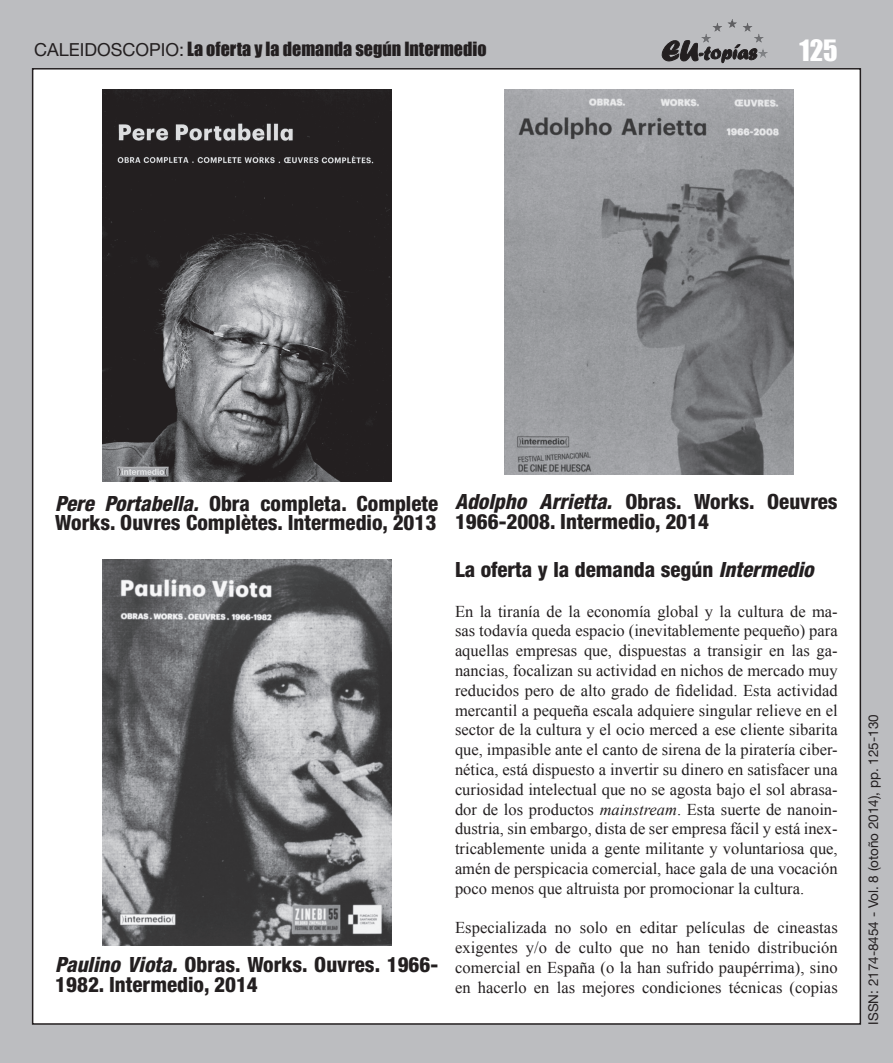
<style>
.page{position:relative;width:893px;height:1063px;background:#bcbdc0}
.page>*{position:absolute;margin:0;border:0;box-sizing:border-box;transform-origin:0 0}
.t1{font:27px "Impact";color:#fff}
.t2{font:800 condensed 21px/19.8px "Helvetica Neue";color:#231f20}
.t3{font:18px "Impact";color:#231f20}
.t4{font:16.5px/19.8px "Times New Roman";color:#231f20;text-align:justify}
.t5{font:13.5px "Helvetica Neue";color:#231f20}
.s1{font-family:"Helvetica Neue"}
.s2{font-style:italic}
</style>
<div class="page">
<div style="left:33px;top:69px;width:827px;height:955px;background:#fff"></div>
<svg style="left:662px;top:40px;width:94px;height:23px"></svg>
<hr style="left:701px;top:19px;width:67px;height:1px;background:#58595b">
<hr style="left:701px;top:20px;width:67px;height:1px;background:#59595c">
<hr style="left:701px;top:21px;width:67px;height:1px;background:#5a5a5d">
<hr style="left:701px;top:22px;width:67px;height:1px;background:#5c5c5f">
<hr style="left:701px;top:23px;width:67px;height:1px;background:#5d5d60">
<hr style="left:701px;top:24px;width:67px;height:1px;background:#5f5f62">
<hr style="left:701px;top:25px;width:67px;height:1px;background:#606063">
<hr style="left:701px;top:26px;width:67px;height:1px;background:#626265">
<hr style="left:701px;top:27px;width:67px;height:1px;background:#636366">
<hr style="left:701px;top:28px;width:67px;height:1px;background:#646467">
<hr style="left:701px;top:29px;width:67px;height:1px;background:#656568">
<hr style="left:701px;top:30px;width:67px;height:1px;background:#666669">
<hr style="left:701px;top:31px;width:67px;height:1px;background:#67676a">
<hr style="left:701px;top:32px;width:67px;height:1px;background:#68686b">
<hr style="left:701px;top:33px;width:67px;height:1px;background:#696a6d">
<hr style="left:701px;top:34px;width:67px;height:1px;background:#6a6b6e">
<hr style="left:701px;top:35px;width:67px;height:1px;background:#6c6c6f">
<hr style="left:701px;top:36px;width:67px;height:1px;background:#6c6d70">
<hr style="left:701px;top:37px;width:67px;height:1px;background:#6e6f72">
<hr style="left:701px;top:38px;width:67px;height:1px;background:#6f7073">
<hr style="left:701px;top:39px;width:67px;height:1px;background:#707174">
<hr style="left:701px;top:40px;width:67px;height:1px;background:#717275">
<hr style="left:701px;top:41px;width:67px;height:1px;background:#727376">
<hr style="left:701px;top:42px;width:67px;height:1px;background:#737477">
<hr style="left:701px;top:43px;width:67px;height:1px;background:#747578">
<hr style="left:701px;top:44px;width:67px;height:1px;background:#75777a">
<hr style="left:701px;top:45px;width:67px;height:1px;background:#76787b">
<hr style="left:701px;top:46px;width:67px;height:1px;background:#78797c">
<hr style="left:701px;top:47px;width:67px;height:1px;background:#787a7d">
<hr style="left:701px;top:48px;width:67px;height:1px;background:#7a7c7f">
<hr style="left:701px;top:49px;width:67px;height:1px;background:#7b7d80">
<hr style="left:701px;top:50px;width:67px;height:1px;background:#7b7d80">
<hr style="left:701px;top:51px;width:67px;height:1px;background:#7d7f82">
<hr style="left:701px;top:52px;width:67px;height:1px;background:#7e8083">
<hr style="left:701px;top:53px;width:67px;height:1px;background:#7f8184">
<hr style="left:701px;top:54px;width:67px;height:1px;background:#818386">
<hr style="left:701px;top:55px;width:67px;height:1px;background:#818386">
<hr style="left:701px;top:56px;width:67px;height:1px;background:#828487">
<hr style="left:701px;top:57px;width:67px;height:1px;background:#848689">
<img style="left:102px;top:89px;width:289px;height:393px">
<img style="left:102px;top:560px;width:289px;height:386px">
<img style="left:505px;top:89px;width:289px;height:386px">
<p class="t3" style="left:34px;top:35px;width:454px"><span class="s1">CALEIDOSCOPIO:</span> La oferta y la demanda según Intermedio</p>
<h1 class="t1" style="left:799px;top:29px;width:40px">125</h1>
<p class="t2" style="left:55px;top:493px;width:384px"><span class="s2">Pere Portabella.</span> Obra completa. Complete<br>Works. Ouvres Complètes. Intermedio, 2013</p>
<p class="t2" style="left:55px;top:955px;width:384px"><span class="s2">Paulino Viota.</span> Obras. Works. Ouvres. 1966-<br>1982. Intermedio, 2014</p>
<p class="t2" style="left:455px;top:492px;width:384px"><span class="s2">Adolpho Arrietta.</span> Obras. Works. Oeuvres<br>1966-2008. Intermedio, 2014</p>
<p class="t2" style="left:455px;top:559px;width:360px">La oferta y la demanda según <span class="s2">Intermedio</span></p>
<p class="t4" style="left:455px;top:601px;width:384px">En la tiranía de la economía global y la cultura de ma&shy;sas todavía queda espacio (inevitablemente pequeño) para aquellas empresas que, dispuestas a transigir en las ga&shy;nancias, focalizan su actividad en nichos de mercado muy reducidos pero de alto grado de fidelidad. Esta actividad mercantil a pequeña escala adquiere singular relieve en el sector de la cultura y el ocio merced a ese cliente sibarita que, impasible ante el canto de sirena de la piratería ciber&shy;nética, está dispuesto a invertir su dinero en satisfacer una curiosidad intelectual que no se agosta bajo el sol abrasa&shy;dor de los productos <span class="s2">mainstream</span>. Esta suerte de nanoin&shy;dustria, sin embargo, dista de ser empresa fácil y está inex&shy;tricablemente unida a gente militante y voluntariosa que, amén de perspicacia comercial, hace gala de una vocación poco menos que altruista por promocionar la cultura.</p>
<p class="t4" style="left:455px;top:918px;width:384px">Especializada no solo en editar películas de cineastas exigentes y/o de culto que no han tenido distribución comercial en España (o la han sufrido paupérrima), sino en hacerlo en las mejores condiciones técnicas (copias</p>
<p class="t5" style="left:865px;top:1025px;width:312px;rotate:-90deg">ISSN: 2174-8454 - Vol. 8 (otoño 2014), pp. 125-130</p>
</div>
